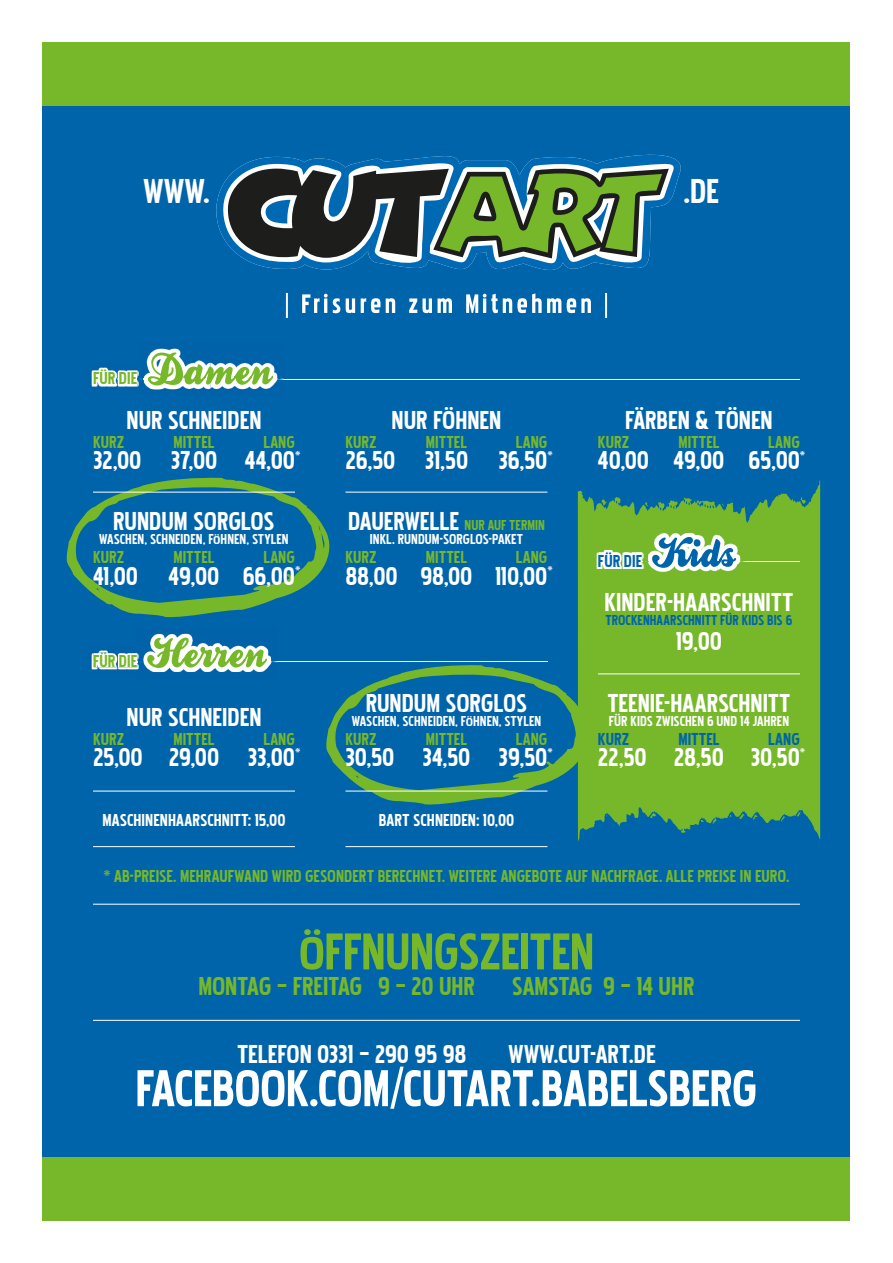
<style>
.page{position:relative;width:893px;height:1263px;background:#fff}
.page>*{position:absolute;margin:0;border:0;box-sizing:border-box;transform-origin:0 0}
.t1{font:64.2px "Pakenham";letter-spacing:-.01em;color:#fff}
.t2{font:64.2px "Pakenham";letter-spacing:-.01em;color:#76b82a}
.t3{font:42.75px "Pakenham";color:#fff}
.t4{font:32.1px "Pakenham";letter-spacing:-.005em;color:#fff}
.t5{font:32.1px "Pakenham";letter-spacing:-.005em;color:#76b82a}
.t6{font:21.3px "Pakenham";color:#76b82a}
.t7{font:21.3px "Pakenham";color:#fff}
.t8{font:21.3px "Pakenham";color:#0064aa}
.t9{font:17.85px/14.2px "Pakenham";color:#fff;text-align:center}
.t10{font:17.85px "Pakenham";color:#0064aa}
.t11{font:16.05px "Pakenham";color:#fff}
.s1{font-size:14.25px}
.s2{font-size:32.1px}
.s3{color:#76b82a}
.s4{font-size:57.75px}
</style>
<div class="page">
<div style="left:43px;top:43px;width:807px;height:1177px;background:#0064aa"></div>
<div style="left:43px;top:1157px;width:807px;height:63px;background:#76b82a"></div>
<div style="left:43px;top:43px;width:807px;height:63px;background:#76b82a"></div>
<svg style="left:66px;top:477px;width:264px;height:141px"></svg>
<svg style="left:326px;top:665px;width:251px;height:140px"></svg>
<hr style="left:93px;top:379px;width:707px;height:1px;background:#fff">
<hr style="left:93px;top:904px;width:707px;height:1px;background:#fff">
<hr style="left:93px;top:1020px;width:707px;height:1px;background:#fff">
<hr style="left:93px;top:661px;width:454px;height:1px;background:#fff">
<hr style="left:93px;top:492px;width:202px;height:1px;background:#fff">
<hr style="left:93px;top:791px;width:202px;height:1px;background:#fff">
<hr style="left:93px;top:846px;width:202px;height:1px;background:#fff">
<hr style="left:345px;top:846px;width:202px;height:1px;background:#fff">
<hr style="left:345px;top:492px;width:202px;height:1px;background:#fff">
<hr style="left:345px;top:791px;width:202px;height:1px;background:#fff">
<svg style="left:216px;top:154px;width:465px;height:116px"></svg>
<svg style="left:286px;top:293px;width:321px;height:25px"></svg>
<svg style="left:226px;top:169px;width:443px;height:89px;background:#54735d"></svg>
<img style="left:91px;top:367px;width:16px;height:20px">
<img style="left:92px;top:368px;width:46px;height:19px">
<img style="left:93px;top:379px;width:45px;height:1px">
<img style="left:91px;top:654px;width:46px;height:16px">
<img style="left:92px;top:650px;width:45px;height:19px">
<img style="left:94px;top:652px;width:43px;height:15px">
<img style="left:94px;top:661px;width:43px;height:1px">
<img style="left:151px;top:374px;width:132px;height:16px">
<img style="left:148px;top:348px;width:129px;height:41px">
<svg style="left:138px;top:352px;width:135px;height:35px"></svg>
<img style="left:148px;top:634px;width:123px;height:38px">
<svg style="left:137px;top:638px;width:130px;height:31px"></svg>
<svg style="left:577px;top:480px;width:243px;height:361px;background:#65ac3b"></svg>
<hr style="left:598px;top:673px;width:202px;height:1px;background:#fff">
<hr style="left:598px;top:561px;width:202px;height:1px;background:#fff">
<img style="left:593px;top:546px;width:49px;height:27px">
<img style="left:597px;top:550px;width:45px;height:19px">
<img style="left:599px;top:552px;width:43px;height:15px">
<img style="left:599px;top:561px;width:43px;height:1px">
<div style="left:642px;top:527px;width:104px;height:51px;background:#76b82a"></div>
<img style="left:648px;top:533px;width:92px;height:39px">
<svg style="left:642px;top:537px;width:94px;height:32px"></svg>
<h2 class="t3" style="left:144px;top:172px;width:68px">WWW.</h2>
<h2 class="t3" style="left:683px;top:172px;width:37px">.DE</h2>
<p class="t6" style="left:93px;top:369px;width:46px">FÜR DIE</p>
<p class="t4" style="left:127px;top:405px;width:137px">NUR SCHNEIDEN</p>
<p class="t6" style="left:93px;top:432px;width:33px">KURZ</p>
<p class="t6" style="left:173px;top:432px;width:43px">MITTEL</p>
<p class="t6" style="left:263px;top:432px;width:33px">LANG</p>
<p class="t4" style="left:93px;top:446px;width:209px">32,00 37,00 44,00<sup>*</sup></p>
<p class="t4" style="left:113px;top:506px;width:163px">RUNDUM SORGLOS</p>
<p class="t9" style="left:99px;top:532px;width:191px">WASCHEN, SCHNEIDEN, F<span class="s1">Ö</span>HNEN, STYLEN</p>
<p class="t6" style="left:93px;top:548px;width:33px">KURZ</p>
<p class="t6" style="left:173px;top:548px;width:43px">MITTEL</p>
<p class="t6" style="left:263px;top:548px;width:33px">LANG</p>
<p class="t4" style="left:93px;top:561px;width:203px">41,00 49,00 66,00</p>
<p class="t11" style="left:295px;top:563px;width:7px">*</p>
<p class="t6" style="left:93px;top:652px;width:46px">FÜR DIE</p>
<p class="t4" style="left:127px;top:702px;width:137px">NUR SCHNEIDEN</p>
<p class="t6" style="left:93px;top:729px;width:33px">KURZ</p>
<p class="t6" style="left:173px;top:729px;width:43px">MITTEL</p>
<p class="t6" style="left:263px;top:729px;width:33px">LANG</p>
<p class="t4" style="left:93px;top:743px;width:203px">25,00 29,00 33,00</p>
<p class="t11" style="left:295px;top:745px;width:7px">*</p>
<p class="t7" style="left:103px;top:811px;width:184px">MASCHINENHAARSCHNITT: 15,00</p>
<p class="t4" style="left:392px;top:405px;width:111px">NUR FÖHNEN</p>
<p class="t6" style="left:345px;top:432px;width:33px">KURZ</p>
<p class="t6" style="left:426px;top:432px;width:43px">MITTEL</p>
<p class="t6" style="left:516px;top:432px;width:33px">LANG</p>
<p class="t4" style="left:345px;top:446px;width:203px">26,50 31,50 36,50</p>
<p class="t11" style="left:547px;top:448px;width:7px">*</p>
<p class="t9" style="left:348px;top:518px;width:198px"><span class="s2">DAUERWELLE</span> <span class="s3">NUR AUF TERMIN<br></span>INKL. RUNDUM-SORGLOS-PAKET</p>
<p class="t6" style="left:345px;top:548px;width:33px">KURZ</p>
<p class="t6" style="left:426px;top:548px;width:43px">MITTEL</p>
<p class="t6" style="left:516px;top:548px;width:33px">LANG</p>
<p class="t4" style="left:345px;top:561px;width:203px">88,00 98,00 110,00</p>
<p class="t11" style="left:547px;top:563px;width:7px">*</p>
<p class="t4" style="left:366px;top:688px;width:163px">RUNDUM SORGLOS</p>
<p class="t9" style="left:352px;top:714px;width:191px">WASCHEN, SCHNEIDEN, F<span class="s1">Ö</span>HNEN, STYLEN</p>
<p class="t6" style="left:345px;top:729px;width:33px">KURZ</p>
<p class="t6" style="left:426px;top:729px;width:43px">MITTEL</p>
<p class="t6" style="left:516px;top:729px;width:33px">LANG</p>
<p class="t4" style="left:345px;top:743px;width:203px">30,50 34,50 39,50</p>
<p class="t11" style="left:547px;top:745px;width:7px">*</p>
<p class="t7" style="left:379px;top:811px;width:137px">BART SCHNEIDEN: 10,00</p>
<p class="t4" style="left:625px;top:405px;width:149px">FÄRBEN &amp; TÖNEN</p>
<p class="t6" style="left:598px;top:432px;width:33px">KURZ</p>
<p class="t6" style="left:678px;top:432px;width:43px">MITTEL</p>
<p class="t6" style="left:768px;top:432px;width:33px">LANG</p>
<p class="t4" style="left:598px;top:446px;width:203px">40,00 49,00 65,00</p>
<p class="t11" style="left:800px;top:448px;width:7px">*</p>
<p class="t8" style="left:598px;top:551px;width:46px">FÜR DIE</p>
<p class="t4" style="left:605px;top:587px;width:190px">KINDER-HAARSCHNITT</p>
<p class="t10" style="left:606px;top:612px;width:188px">TROCKENHAARSCHNITT FÜR KIDS BIS 6</p>
<p class="t4" style="left:676px;top:627px;width:48px">19,00</p>
<p class="t4" style="left:607px;top:688px;width:185px">TEENIE-HAARSCHNITT</p>
<p class="t9" style="left:609px;top:714px;width:182px">FÜR KIDS ZWISCHEN 6 UND 14 JAHREN</p>
<p class="t8" style="left:598px;top:729px;width:33px">KURZ</p>
<p class="t8" style="left:678px;top:729px;width:43px">MITTEL</p>
<p class="t8" style="left:768px;top:729px;width:33px">LANG</p>
<p class="t4" style="left:598px;top:743px;width:203px">22,50 28,50 30,50</p>
<p class="t11" style="left:800px;top:745px;width:7px">*</p>
<p class="t6" style="left:103px;top:866px;width:688px">* AB-PREISE. MEHRAUFWAND WIRD GESONDERT BERECHNET. WEITERE ANGEBOTE AUF NACHFRAGE. ALLE PREISE IN EURO.</p>
<h1 class="t2" style="left:299px;top:923px;width:297px"><span class="s4">Ö</span>FFNUNGSZEITEN</h1>
<p class="t5" style="left:198px;top:972px;width:498px">MONTAG – FREITAG 9 – 20 UHR SAMSTAG 9 – 14 UHR</p>
<p class="t4" style="left:237px;top:1040px;width:231px">TELEFON 0331 – 290 95 98</p>
<p class="t4" style="left:508px;top:1040px;width:149px">WWW.CUT-ART.DE</p>
<h1 class="t1" style="left:135px;top:1059px;width:624px">FACEBOOK.COM/CUTART.BABELSBERG</h1>
</div>
